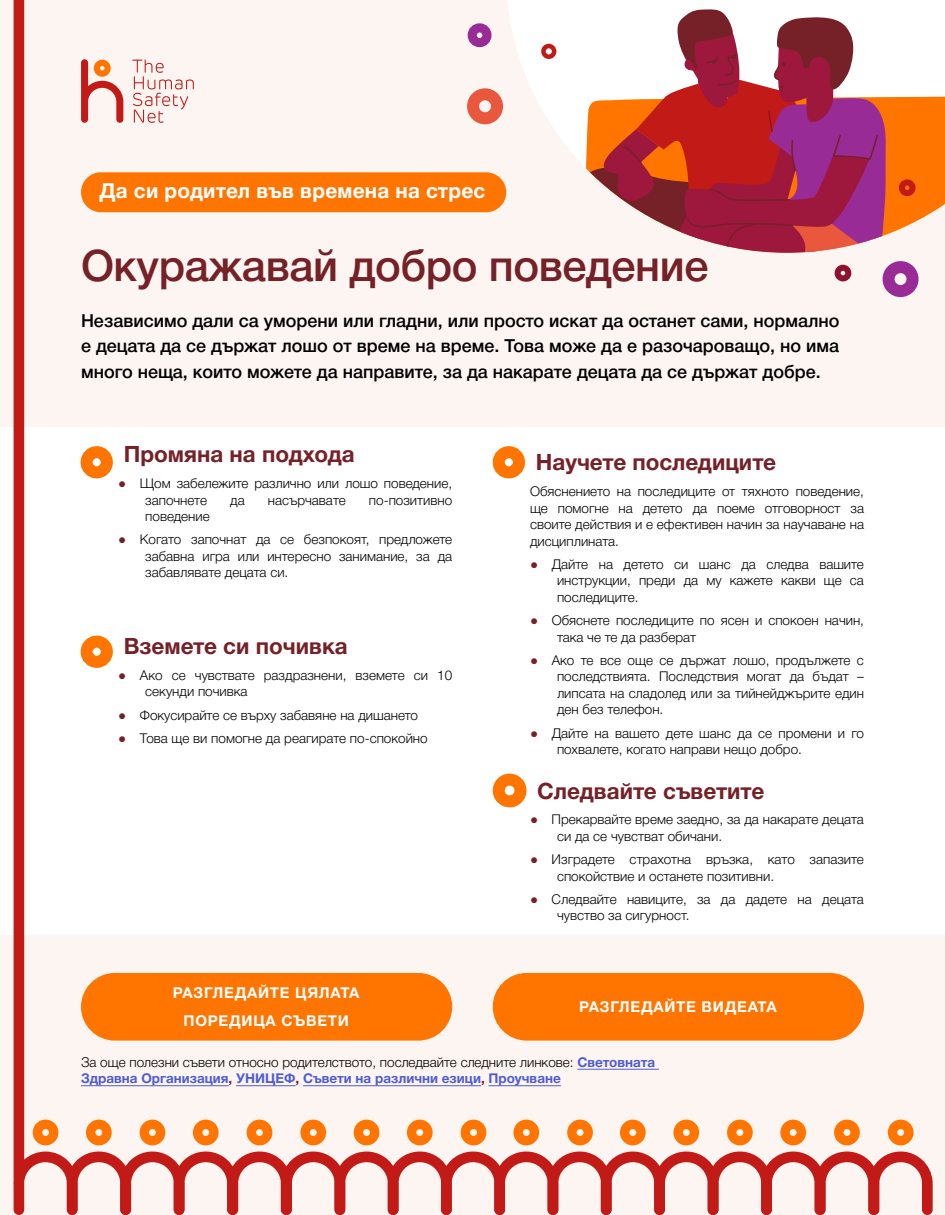
<style>
.page{position:relative;width:945px;height:1215px;background:#fff}
.page>*{position:absolute;margin:0;border:0;box-sizing:border-box;transform-origin:0 0}
.title_small{font:500 43.5px "Helvetica Neue Cyr";letter-spacing:-.01em;color:#752127}
.bottom_text{font:700 22.5px "Helvetica Neue Cyr";color:#752127}
.pretitle{font:700 20.85px "Helvetica Neue Cyr";letter-spacing:.01em;color:#fff}
.intro_body{font:500 18px/25.5px "Helvetica Neue Cyr";color:#000;text-align:justify}
.button{font:700 15px "Helvetica Neue Cyr";letter-spacing:.05em;color:#fff}
.bottom_text-2{font:300 13.5px/16.5px "Helvetica Neue Cyr";color:#000}
.s1{font-family:"Arial";font-weight:400;color:#752127}
.s2{font-weight:700;color:#4f5cd6}
.s3{font-weight:700;color:#8f1230}
</style>
<div class="page">
<div style="left:0;top:0;width:945px;height:426px;background:#fdf5f1"></div>
<div style="left:0;top:935px;width:945px;height:280px;background:#fdf5f1"></div>
<svg style="left:508px;top:0;width:437px;height:153px;fill:#fff"></svg>
<svg style="left:887px;top:96px;width:58px;height:139px;background:#fe831b"></svg>
<svg style="left:573px;top:9px;width:314px;height:244px"></svg>
<div style="left:81px;top:172px;width:425px;height:40px;background:#ff7500;border-radius:20px"></div>
<svg style="left:81px;top:59px;width:42px;height:64px"></svg>
<svg style="left:132px;top:59px;width:62px;height:64px"></svg>
<div style="left:81px;top:446px;width:32px;height:32px;border:12px solid #ff7500;border-radius:50%"></div>
<div style="left:81px;top:636px;width:32px;height:32px;border:12px solid #ff7500;border-radius:50%"></div>
<div style="left:493px;top:446px;width:32px;height:32px;border:12px solid #ff7500;border-radius:50%"></div>
<div style="left:493px;top:774px;width:34px;height:33px;border:12px solid #ff7500;border-radius:50%"></div>
<div style="left:883px;top:261px;width:36px;height:36px;border:12px solid #982b95;border-radius:50%"></div>
<div style="left:467px;top:88px;width:36px;height:36px;border:12px solid #e9573d;border-radius:50%"></div>
<div style="left:468px;top:23px;width:24px;height:24px;border:9px solid #982b95;border-radius:50%"></div>
<div style="left:835px;top:265px;width:16px;height:16px;border:6px solid #8e1230;border-radius:50%"></div>
<div style="left:899px;top:179px;width:17px;height:17px;border:6px solid #c21b17;border-radius:50%"></div>
<div style="left:541px;top:44px;width:15px;height:15px;border:4px solid #c21b17;border-radius:50%"></div>
<svg style="left:86px;top:1120px;width:26px;height:25px"></svg>
<svg style="left:13px;top:0;width:65px;height:1215px"></svg>
<svg style="left:140px;top:1120px;width:25px;height:25px"></svg>
<svg style="left:193px;top:1120px;width:26px;height:25px"></svg>
<svg style="left:247px;top:1120px;width:25px;height:25px"></svg>
<svg style="left:300px;top:1120px;width:26px;height:25px"></svg>
<svg style="left:354px;top:1120px;width:25px;height:25px"></svg>
<svg style="left:407px;top:1120px;width:26px;height:25px"></svg>
<svg style="left:461px;top:1120px;width:25px;height:25px"></svg>
<svg style="left:567px;top:1120px;width:26px;height:25px"></svg>
<svg style="left:513px;top:1120px;width:26px;height:25px"></svg>
<svg style="left:620px;top:1120px;width:26px;height:25px"></svg>
<svg style="left:673px;top:1120px;width:26px;height:25px"></svg>
<svg style="left:727px;top:1120px;width:26px;height:25px"></svg>
<svg style="left:780px;top:1120px;width:26px;height:25px"></svg>
<svg style="left:834px;top:1120px;width:26px;height:25px"></svg>
<svg style="left:888px;top:1120px;width:26px;height:25px"></svg>
<svg style="left:67px;top:1152px;width:866px;height:63px"></svg>
<div style="left:81px;top:973px;width:371px;height:68px;background:#ff7500;border-radius:34px"></div>
<div style="left:493px;top:973px;width:371px;height:68px;background:#ff7500;border-radius:34px"></div>
<hr style="left:577px;top:1069px;width:82px;height:1px;background:#4f5cd6">
<hr style="left:81px;top:1085px;width:148px;height:1px;background:#4f5cd6">
<hr style="left:236px;top:1085px;width:60px;height:1px;background:#4f5cd6">
<hr style="left:303px;top:1085px;width:178px;height:1px;background:#4f5cd6">
<hr style="left:489px;top:1085px;width:72px;height:1px;background:#4f5cd6">
<p class="pretitle" style="left:99px;top:179px;width:388px">Да си родител във времена на стрес</p>
<p class="title_small" style="left:81px;top:242px;width:629px">Окуражавай добро поведение</p>
<p class="intro_body" style="left:81px;top:308px;width:760px">Независимо дали са уморени или гладни, или просто искат да останет сами, нормално е децата да се държат лошо от време на време. Това може да е разочароващо, но има много неща, които можете да направите, за да накарате децата да се държат добре.</p>
<p class="bottom_text" style="left:124px;top:442px;width:233px">Промяна на подхода</p>
<p class="bottom_text-2" style="left:145px;top:475px;width:308px;text-indent:-27px"><span class="s1">●</span> Щом забележите различно или лошо поведение, започнете</p>
<p class="bottom_text-2" style="left:230px;top:492px;width:16px">да</p>
<p class="bottom_text-2" style="left:268px;top:492px;width:79px">насърчавате</p>
<p class="bottom_text-2" style="left:369px;top:492px;width:85px">по-позитивно</p>
<p class="bottom_text-2" style="left:145px;top:508px;width:66px">поведение</p>
<p class="bottom_text-2" style="left:145px;top:531px;width:308px;text-align:justify;text-indent:-27px"><span class="s1">●</span> Когато започнат да се безпокоят, предложете забавна игра или интересно занимание, за да забавлявате децата си.</p>
<p class="bottom_text" style="left:124px;top:634px;width:226px">Вземете си почивка</p>
<p class="bottom_text-2" style="left:145px;top:667px;width:308px;text-indent:-27px"><span class="s1">●</span> Ако се чувствате раздразнени, вземете си 10 секунди почивка</p>
<p class="bottom_text-2" style="left:118px;top:707px;width:301px"><span class="s1">●</span> Фокусирайте се върху забавяне на дишането</p>
<p class="bottom_text-2" style="left:118px;top:730px;width:311px"><span class="s1">●</span> Това ще ви помогне да реагирате по-спокойно</p>
<p class="button" style="left:173px;top:985px;width:188px">РАЗГЛЕДАЙТЕ ЦЯЛАТА</p>
<p class="button" style="left:184px;top:1013px;width:167px">ПОРЕДИЦА СЪВЕТИ</p>
<p class="bottom_text" style="left:536px;top:450px;width:242px">Научете последиците</p>
<p class="bottom_text-2" style="left:530px;top:483px;width:335px;text-align:justify">Обяснението на последиците от тяхното поведение, ще помогне на детето да поеме отговорност за своите действия и е ефективен начин за научаване на дисциплината.</p>
<p class="bottom_text-2" style="left:557px;top:556px;width:308px;text-align:justify;text-indent:-27px"><span class="s1">●</span> Дайте на детето си шанс да следва вашите инструкции, преди да му кажете какви ще са последиците.</p>
<p class="bottom_text-2" style="left:557px;top:612px;width:308px;text-indent:-27px"><span class="s1">●</span> Обяснете последиците по ясен и спокоен начин, така че те да разберат</p>
<p class="bottom_text-2" style="left:557px;top:652px;width:308px;text-align:justify;text-indent:-27px"><span class="s1">●</span> Ако те все още се държат лошо, продължете с последствията. Последствия могат да бъдат – липсата на сладолед или за тийнейджърите един ден без телефон.</p>
<p class="bottom_text-2" style="left:557px;top:725px;width:308px;text-indent:-27px"><span class="s1">●</span> Дайте на вашето дете шанс да се промени и го похвалете, когато направи нещо добро.</p>
<p class="bottom_text" style="left:537px;top:778px;width:229px">Следвайте съветите</p>
<p class="bottom_text-2" style="left:557px;top:811px;width:308px;text-indent:-27px"><span class="s1">●</span> Прекарвайте време заедно, за да накарате децата си да се чувстват обичани.</p>
<p class="bottom_text-2" style="left:557px;top:851px;width:308px;text-indent:-27px"><span class="s1">●</span> Изградете страхотна връзка, като запазите спокойствие и останете позитивни.</p>
<p class="bottom_text-2" style="left:557px;top:891px;width:308px;text-indent:-27px"><span class="s1">●</span> Следвайте навиците, за да дадете на децата чувство за сигурност.</p>
<p class="button" style="left:579px;top:999px;width:199px">РАЗГЛЕДАЙТЕ ВИДЕАТА</p>
<p class="bottom_text-2" style="left:81px;top:1054px;width:576px">За още полезни съвети относно родителството, последвайте следните линкове: <span class="s2">Световната<br>Здравна Организация</span><span class="s3">,</span> <span class="s2">УНИЦЕФ</span><span class="s3">,</span> <span class="s2">Съвети на различни езици</span><span class="s3">,</span> <span class="s2">Проучване</span></p>
</div>
